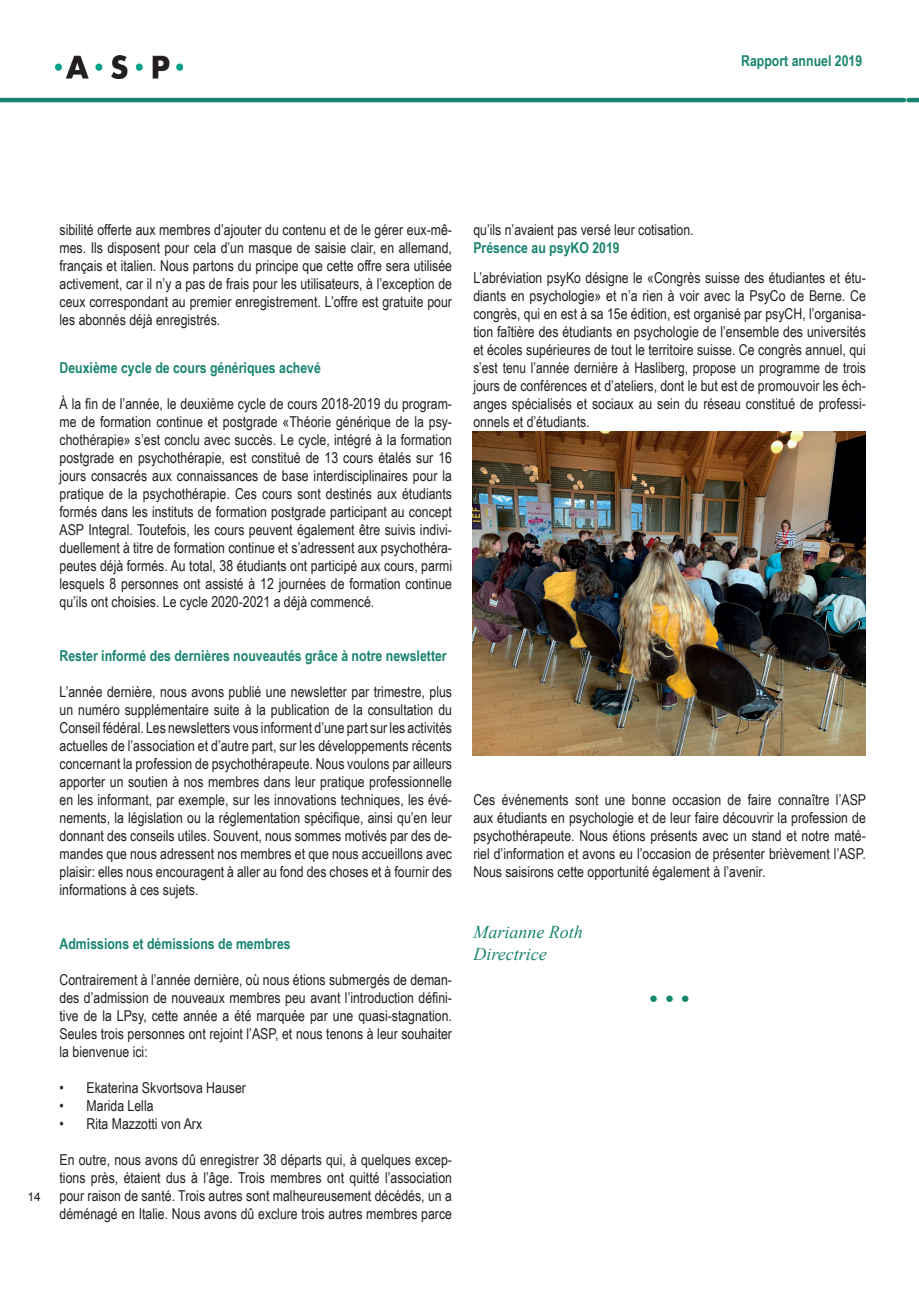
<style>
.page{position:relative;width:919px;height:1289px;background:#fff}
.page>*{position:absolute;margin:0;border:0;box-sizing:border-box;transform-origin:0 0}
.t1{font:italic 18px/21.6px "Times New Roman";color:#18856f}
.t2{font:15px/18px "Arial Narrow";color:#231f20;text-align:justify}
.t3{font:700 15px "Arial Narrow";color:#18856f}
.t4{font:12px "Arial";color:#231f20}
</style>
<div class="page">
<img style="left:55px;top:55px;width:128px;height:23px">
<hr style="left:908px;top:98px;width:10px;height:4px;background:#18856f">
<hr style="left:0;top:98px;width:903px;height:4px;background:#18856f">
<img style="left:472px;top:432px;width:393px;height:323px">
<p class="t3" style="left:741px;top:50px;width:122px">Rapport annuel 2019</p>
<p class="t4" style="left:27px;top:1188px;width:15px">14</p>
<p class="t2" style="left:60px;top:220px;width:394px">sibilité offerte aux membres d’ajouter du contenu et de le gérer eux-mê&shy;mes. Ils disposent pour cela d’un masque de saisie clair, en allemand, français et italien. Nous partons du principe que cette offre sera utilisée activement, car il n’y a pas de frais pour les utilisateurs, à l’exception de ceux correspondant au premier enregistrement. L’offre est gratuite pour les abonnés déjà enregistrés.</p>
<p class="t3" style="left:60px;top:356px;width:263px">Deuxième cycle de cours génériques achevé</p>
<p class="t2" style="left:60px;top:394px;width:394px">À la fin de l’année, le deuxième cycle de cours 2018-2019 du program&shy;me de formation continue et postgrade «Théorie générique de la psy&shy;chothérapie» s’est conclu avec succès. Le cycle, intégré à la formation postgrade en psychothérapie, est constitué de 13 cours étalés sur 16 jours consacrés aux connaissances de base interdisciplinaires pour la pratique de la psychothérapie. Ces cours sont destinés aux étudiants formés dans les instituts de formation postgrade participant au concept ASP Integral. Toutefois, les cours peuvent également être suivis indivi&shy;duellement à titre de formation continue et s’adressent aux psychothéra&shy;peutes déjà formés. Au total, 38 étudiants ont participé aux cours, parmi lesquels 8 personnes ont assisté à 12 journées de formation continue qu’ils ont choisies. Le cycle 2020-2021 a déjà commencé.</p>
<p class="t3" style="left:60px;top:644px;width:388px">Rester informé des dernières nouveautés grâce à notre newsletter</p>
<p class="t2" style="left:60px;top:682px;width:394px">L’année dernière, nous avons publié une newsletter par trimestre, plus un numéro supplémentaire suite à la publication de la consultation du Conseil fédéral. Les newsletters vous informent d’une part sur les activités actuelles de l’association et d’autre part, sur les développements récents concernant la profession de psychothérapeute. Nous voulons par ailleurs apporter un soutien à nos membres dans leur pratique professionnelle en les informant, par exemple, sur les innovations techniques, les évé&shy;nements, la législation ou la réglementation spécifique, ainsi qu’en leur donnant des conseils utiles. Souvent, nous sommes motivés par des de&shy;mandes que nous adressent nos membres et que nous accueillons avec plaisir: elles nous encouragent à aller au fond des choses et à fournir des informations à ces sujets.</p>
<p class="t3" style="left:60px;top:932px;width:233px">Admissions et démissions de membres</p>
<p class="t2" style="left:60px;top:970px;width:394px">Contrairement à l’année dernière, où nous étions submergés de deman&shy;des d’admission de nouveaux membres peu avant l’introduction défini&shy;tive de la LPsy, cette année a été marquée par une quasi-stagnation.<br>Seules trois personnes ont rejoint l’ASP, et nous tenons à leur souhaiter la bienvenue ici:</p>
<p class="t2" style="left:60px;top:1078px;width:188px">• Ekaterina Skvortsova Hauser</p>
<p class="t2" style="left:60px;top:1096px;width:95px">• Marida Lella</p>
<p class="t2" style="left:60px;top:1114px;width:144px">• Rita Mazzotti von Arx</p>
<p class="t2" style="left:60px;top:1150px;width:394px">En outre, nous avons dû enregistrer 38 départs qui, à quelques excep&shy;tions près, étaient dus à l’âge. Trois membres ont quitté l’association pour raison de santé. Trois autres sont malheureusement décédés, un a déménagé en Italie. Nous avons dû exclure trois autres membres parce</p>
<p class="t2" style="left:473px;top:220px;width:222px">qu’ils n’avaient pas versé leur cotisation.</p>
<p class="t3" style="left:473px;top:237px;width:148px">Présence au psyKO 2019</p>
<p class="t2" style="left:473px;top:268px;width:394px">L’abréviation psyKo désigne le «Congrès suisse des étudiantes et étu&shy;diants en psychologie» et n’a rien à voir avec la PsyCo de Berne. Ce congrès, qui en est à sa 15e édition, est organisé par psyCH, l’organisa&shy;tion faîtière des étudiants en psychologie de l’ensemble des universités et écoles supérieures de tout le territoire suisse. Ce congrès annuel, qui s’est tenu l’année dernière à Hasliberg, propose un programme de trois jours de conférences et d’ateliers, dont le but est de promouvoir les éch&shy;anges spécialisés et sociaux au sein du réseau constitué de professi&shy;onnels et d’étudiants.</p>
<p class="t2" style="left:473px;top:790px;width:394px">Ces événements sont une bonne occasion de faire connaître l’ASP aux étudiants en psychologie et de leur faire découvrir la profession de psychothérapeute. Nous étions présents avec un stand et notre maté&shy;riel d’information et avons eu l’occasion de présenter brièvement l’ASP.<br>Nous saisirons cette opportunité également à l’avenir.</p>
<p class="t1" style="left:473px;top:921px;width:111px">Marianne Roth<br>Directrice</p>
<p class="t3" style="left:649px;top:986px;width:42px">● ● ●</p>
</div>
